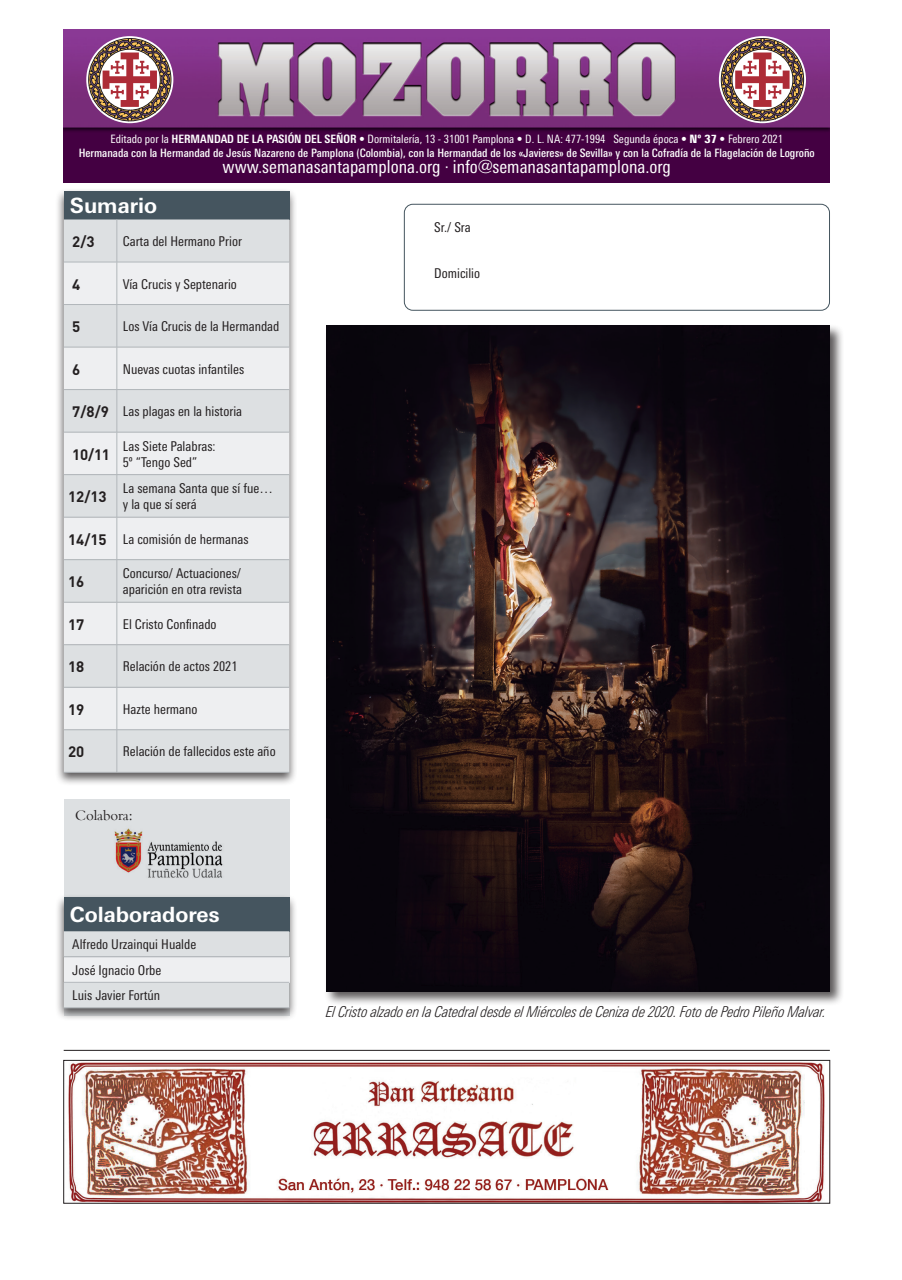
<style>
.page{position:relative;width:902px;height:1280px;background:#fff}
.page>*{position:absolute;margin:0;border:0;box-sizing:border-box;transform-origin:0 0}
.t1{font:700 21px "Linotype Univers Basic";color:#fff}
.t2{font:condensed 18px "Linotype Univers";color:#fff}
.t3{font:italic 300 condensed 15px "Linotype Univers";letter-spacing:-.01em;color:#231f20}
.t4{font:700 15px "DIN";color:#231f20}
.t5{font:15px "Bembo";letter-spacing:-.01em;color:#231f20}
.t6{font:condensed 13.5px/16.2px "Linotype Univers";color:#231f20}
.t7{font:500 condensed 11.55px/13.5px "Linotype Univers";color:#fff;text-align:center}
.s1{font-weight:400}
.s2{font-weight:700}
.s3{font-weight:900}
.s4{font-family:"DIN";font-weight:700;font-stretch:normal;font-size:15px}
</style>
<div class="page">
<div style="left:324px;top:324px;width:520px;height:682px;background:#231f20;opacity:.75"></div>
<img style="left:326px;top:326px;width:503px;height:665px">
<img style="left:64px;top:30px;width:765px;height:153px">
<div style="left:55px;top:188px;width:243px;height:598px;background:#231f20;opacity:.75"></div>
<div style="left:64px;top:191px;width:225px;height:28px;background:#45555f"></div>
<div style="left:64px;top:219px;width:225px;height:553px;background:#dde0e2"></div>
<svg style="left:64px;top:263px;width:225px;height:466px;fill:#eeeff1"></svg>
<hr style="left:117px;top:219px;width:1px;height:43px;background:#b2b7bb">
<hr style="left:64px;top:262px;width:53px;height:1px;background:#b2b7bb">
<hr style="left:117px;top:262px;width:172px;height:1px;background:#b2b7bb">
<hr style="left:117px;top:262px;width:1px;height:42px;background:#b2b7bb">
<hr style="left:64px;top:304px;width:53px;height:1px;background:#b2b7bb">
<hr style="left:117px;top:304px;width:172px;height:1px;background:#b2b7bb">
<hr style="left:117px;top:305px;width:1px;height:42px;background:#b2b7bb">
<hr style="left:64px;top:347px;width:53px;height:1px;background:#b2b7bb">
<hr style="left:117px;top:347px;width:172px;height:1px;background:#b2b7bb">
<hr style="left:117px;top:347px;width:1px;height:42px;background:#b2b7bb">
<hr style="left:64px;top:389px;width:53px;height:1px;background:#b2b7bb">
<hr style="left:117px;top:389px;width:172px;height:1px;background:#b2b7bb">
<hr style="left:117px;top:390px;width:1px;height:42px;background:#b2b7bb">
<hr style="left:64px;top:432px;width:53px;height:1px;background:#b2b7bb">
<hr style="left:117px;top:432px;width:172px;height:1px;background:#b2b7bb">
<hr style="left:117px;top:432px;width:1px;height:42px;background:#b2b7bb">
<hr style="left:64px;top:474px;width:53px;height:1px;background:#b2b7bb">
<hr style="left:117px;top:474px;width:172px;height:1px;background:#b2b7bb">
<hr style="left:117px;top:475px;width:1px;height:42px;background:#b2b7bb">
<hr style="left:64px;top:517px;width:53px;height:1px;background:#b2b7bb">
<hr style="left:117px;top:517px;width:172px;height:1px;background:#b2b7bb">
<hr style="left:117px;top:517px;width:1px;height:42px;background:#b2b7bb">
<hr style="left:64px;top:559px;width:53px;height:1px;background:#b2b7bb">
<hr style="left:117px;top:559px;width:172px;height:1px;background:#b2b7bb">
<hr style="left:117px;top:560px;width:1px;height:42px;background:#b2b7bb">
<hr style="left:64px;top:602px;width:53px;height:1px;background:#b2b7bb">
<hr style="left:117px;top:602px;width:172px;height:1px;background:#b2b7bb">
<hr style="left:117px;top:602px;width:1px;height:43px;background:#b2b7bb">
<hr style="left:64px;top:644px;width:53px;height:1px;background:#b2b7bb">
<hr style="left:117px;top:644px;width:172px;height:1px;background:#b2b7bb">
<hr style="left:117px;top:645px;width:1px;height:42px;background:#b2b7bb">
<hr style="left:64px;top:687px;width:53px;height:1px;background:#b2b7bb">
<hr style="left:117px;top:687px;width:172px;height:1px;background:#b2b7bb">
<hr style="left:117px;top:687px;width:1px;height:43px;background:#b2b7bb">
<hr style="left:64px;top:729px;width:53px;height:1px;background:#b2b7bb">
<hr style="left:117px;top:729px;width:172px;height:1px;background:#b2b7bb">
<hr style="left:117px;top:730px;width:1px;height:42px;background:#b2b7bb">
<hr style="left:64px;top:772px;width:53px;height:1px;background:#b2b7bb">
<hr style="left:117px;top:772px;width:172px;height:1px;background:#b2b7bb">
<div style="left:404px;top:204px;width:425px;height:106px;border:1px solid #45555f;border-radius:9px"></div>
<svg style="left:88px;top:38px;width:83px;height:83px"></svg>
<svg style="left:718px;top:36px;width:87px;height:87px"></svg>
<svg style="left:721px;top:38px;width:82px;height:83px"></svg>
<div style="left:64px;top:799px;width:225px;height:217px;background:#dde0e2"></div>
<div style="left:55px;top:894px;width:243px;height:127px;background:#231f20;opacity:.75"></div>
<div style="left:64px;top:897px;width:225px;height:34px;background:#45555f"></div>
<svg style="left:64px;top:931px;width:225px;height:76px"></svg>
<div style="left:64px;top:957px;width:225px;height:25px;background:#eeeff1"></div>
<hr style="left:64px;top:956px;width:225px;height:1px;background:#b2b7bb">
<hr style="left:64px;top:982px;width:225px;height:1px;background:#b2b7bb">
<hr style="left:64px;top:1007px;width:225px;height:1px;background:#b2b7bb">
<img style="left:114px;top:828px;width:109px;height:50px">
<img style="left:68px;top:1062px;width:757px;height:139px">
<div style="left:63px;top:1060px;width:766px;height:143px;border:1px solid #231f20"></div>
<hr style="left:64px;top:1050px;width:765px;height:1px;background:#231f20">
<p class="t7" style="left:79px;top:132px;width:737px"><span class="s1">Editado por la</span> <span class="s2">HERMANDAD DE LA PASIÓN DEL SEÑOR</span> <span class="s1">• Dormitalería, 13 - 31001 Pamplona • D. L. NA: 477-1994 Segunda época •</span> <span class="s3">Nº 37</span> <span class="s1">• Febrero 2021<br></span>Hermanada con la Hermandad de Jesús Nazareno de Pamplona (Colombia), con la Hermandad de los «Javieres» de Sevilla» y con la Cofradía de la Flagelación de Logroño</p>
<h2 class="t2" style="left:222px;top:157px;width:449px">www.semanasantapamplona.org · info@semanasantapamplona.org</h2>
<h1 class="t1" style="left:70px;top:193px;width:89px">Sumario</h1>
<p class="t4" style="left:72px;top:232px;width:24px">2/3</p>
<p class="t6" style="left:123px;top:233px;width:121px">Carta del Hermano Prior</p>
<p class="t4" style="left:72px;top:274px;width:10px">4</p>
<p class="t6" style="left:123px;top:276px;width:116px">Vía Crucis y Septenario</p>
<p class="t4" style="left:72px;top:317px;width:10px">5</p>
<p class="t6" style="left:123px;top:318px;width:158px">Los Vía Crucis de la Hermandad</p>
<p class="t4" style="left:72px;top:359px;width:10px">6</p>
<p class="t6" style="left:123px;top:361px;width:123px">Nuevas cuotas infantiles</p>
<p class="t6" style="left:72px;top:403px;width:171px"><span class="s4">7/8/9</span> Las plagas en la historia</p>
<p class="t4" style="left:72px;top:444px;width:39px">10/11</p>
<p class="t6" style="left:123px;top:438px;width:94px">Las Siete Palabras:<br>5º “Tengo Sed”</p>
<p class="t4" style="left:68px;top:487px;width:40px">12/13</p>
<p class="t6" style="left:123px;top:480px;width:151px">La semana Santa que sí fue… y la que sí será</p>
<p class="t6" style="left:68px;top:531px;width:182px"><span class="s4">14/15</span> La comisión de hermanas</p>
<p class="t4" style="left:68px;top:572px;width:18px">16</p>
<p class="t6" style="left:123px;top:565px;width:121px">Concurso/ Actuaciones/ aparición en otra revista</p>
<p class="t4" style="left:68px;top:614px;width:18px">17</p>
<p class="t6" style="left:123px;top:616px;width:95px">El Cristo Confinado</p>
<p class="t4" style="left:68px;top:657px;width:18px">18</p>
<p class="t6" style="left:123px;top:658px;width:116px">Relación de actos 2021</p>
<p class="t4" style="left:68px;top:699px;width:18px">19</p>
<p class="t6" style="left:123px;top:701px;width:76px">Hazte hermano</p>
<p class="t4" style="left:68px;top:742px;width:18px">20</p>
<p class="t6" style="left:123px;top:743px;width:154px">Relación de fallecidos este año</p>
<p class="t6" style="left:434px;top:219px;width:38px">Sr./ Sra</p>
<p class="t6" style="left:434px;top:265px;width:47px">Domicilio</p>
<p class="t5" style="left:75px;top:806px;width:59px">Colabora:</p>
<h1 class="t1" style="left:70px;top:902px;width:151px">Colaboradores</h1>
<p class="t6" style="left:72px;top:932px;width:125px;line-height:25.5px">Alfredo Urzainqui Hualde<br>José Ignacio Orbe<br>Luis Javier Fortún</p>
<p class="t3" style="left:326px;top:1003px;width:501px">El Cristo alzado en la Catedral desde el Miércoles de Ceniza de 2020. Foto de Pedro Pileño Malvar.</p>
</div>
